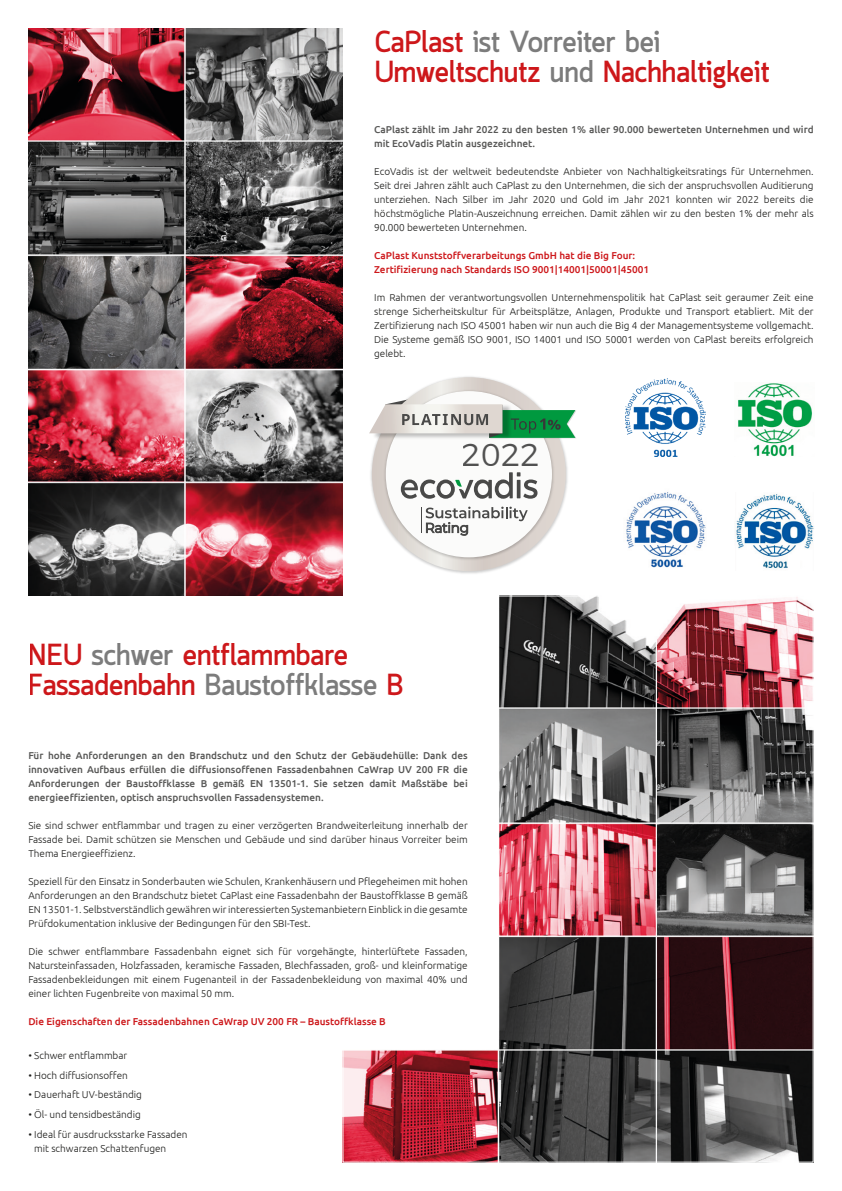
<style>
.page{position:relative;width:842px;height:1191px;background:#fff}
.page>*{position:absolute;margin:0;border:0;box-sizing:border-box;transform-origin:0 0}
.t1{font:300 31.6px "Montserrat";color:#515151}
.t2{font:700 30px/30px "Quark";color:#cd171a}
.t3{font:300 10px/14px "Ubuntu";color:#1d1d1b;text-align:justify}
.t4{font:500 10px/14px "Ubuntu";color:#575756;text-align:justify}
.t5{font:500 10px/14px "Ubuntu";color:#cd171a}
.s1{color:#7c7c7c}
</style>
<div class="page">
<img style="left:344px;top:597px;width:468px;height:563px">
<img style="left:626px;top:378px;width:79px;height:79px">
<img style="left:738px;top:383px;width:74px;height:74px">
<img style="left:736px;top:494px;width:78px;height:75px">
<img style="left:28px;top:28px;width:314px;height:567px">
<img style="left:370px;top:376px;width:200px;height:198px">
<svg style="left:372px;top:377px;width:194px;height:194px;background:#dbd4ce"></svg>
<img style="left:383px;top:388px;width:173px;height:173px">
<div style="left:386px;top:391px;width:166px;height:166px;background:#fbfbfa;border-radius:50%"></div>
<svg style="left:421px;top:506px;width:107px;height:29px"></svg>
<svg style="left:401px;top:472px;width:136px;height:27px"></svg>
<img style="left:371px;top:438px;width:142px;height:3px">
<svg style="left:369px;top:399px;width:207px;height:39px"></svg>
<img style="left:626px;top:492px;width:80px;height:76px">
<h2 class="t2" style="left:374px;top:30px;width:397px">CaPlast <span class="s1">ist Vorreiter bei<br></span>Umweltschutz <span class="s1">und</span> Nachhaltigkeit</h2>
<p class="t4" style="left:374px;top:122px;width:441px">CaPlast zählt im Jahr 2022 zu den besten 1% aller 90.000 bewerteten Unternehmen und wird mit EcoVadis Platin ausgezeichnet.</p>
<p class="t3" style="left:374px;top:164px;width:441px">EcoVadis ist der weltweit bedeutendste Anbieter von Nachhaltigkeitsratings für Unternehmen.<br>Seit drei Jahren zählt auch CaPlast zu den Unternehmen, die sich der anspruchsvollen Auditierung unterziehen. Nach Silber im Jahr 2020 und Gold im Jahr 2021 konnten wir 2022 bereits die höchstmögliche Platin-Auszeichnung erreichen. Damit zählen wir zu den besten 1% der mehr als 90.000 bewerteten Unternehmen.</p>
<p class="t5" style="left:374px;top:248px;width:276px">CaPlast Kunststoffverarbeitungs GmbH hat die Big Four:<br>Zertifizierung nach Standards ISO 9001|14001|50001|45001</p>
<p class="t3" style="left:374px;top:290px;width:441px">Im Rahmen der verantwortungsvollen Unternehmenspolitik hat CaPlast seit geraumer Zeit eine strenge Sicherheitskultur für Arbeitsplätze, Anlagen, Produkte und Transport etabliert. Mit der Zertifizierung nach ISO 45001 haben wir nun auch die Big 4 der Managementsysteme vollgemacht.<br>Die Systeme gemäß ISO 9001, ISO 14001 und ISO 50001 werden von CaPlast bereits erfolgreich gelebt.</p>
<h1 class="t1" style="left:462px;top:430px;width:80px">2022</h1>
<h2 class="t2" style="left:29px;top:642px;width:376px">NEU <span class="s1">schwer</span> entflammbare<br>Fassadenbahn <span class="s1">Baustoffklasse</span> B</h2>
<p class="t4" style="left:28px;top:748px;width:441px">Für hohe Anforderungen an den Brandschutz und den Schutz der Gebäudehülle: Dank des innovativen Aufbaus erfüllen die diffusionsoffenen Fassadenbahnen CaWrap UV 200 FR die Anforderungen der Baustoffklasse B gemäß EN 13501-1. Sie setzen damit Maßstäbe bei energieeffizienten, optisch anspruchsvollen Fassadensystemen.</p>
<p class="t3" style="left:28px;top:818px;width:441px">Sie sind schwer entflammbar und tragen zu einer verzögerten Brandweiterleitung innerhalb der Fassade bei. Damit schützen sie Menschen und Gebäude und sind darüber hinaus Vorreiter beim Thema Energieeffizienz.</p>
<p class="t3" style="left:28px;top:874px;width:441px">Speziell für den Einsatz in Sonderbauten wie Schulen, Krankenhäusern und Pflegeheimen mit hohen Anforderungen an den Brandschutz bietet CaPlast eine Fassadenbahn der Baustoffklasse B gemäß EN 13501-1. Selbstverständlich gewähren wir interessierten Systemanbietern Einblick in die gesamte Prüfdokumentation inklusive der Bedingungen für den SBI-Test.</p>
<p class="t3" style="left:28px;top:944px;width:441px">Die schwer entflammbare Fassadenbahn eignet sich für vorgehängte, hinterlüftete Fassaden, Natursteinfassaden, Holzfassaden, keramische Fassaden, Blechfassaden, groß- und kleinformatige Fassadenbekleidungen mit einem Fugenanteil in der Fassadenbekleidung von maximal 40% und einer lichten Fugenbreite von maximal 50 mm.</p>
<p class="t5" style="left:28px;top:1014px;width:359px">Die Eigenschaften der Fassadenbahnen CaWrap UV 200 FR – Baustoffklasse B</p>
<p class="t3" style="left:28px;top:1048px;width:100px">• Schwer entflammbar</p>
<p class="t3" style="left:28px;top:1067px;width:101px">• Hoch diffusionsoffen</p>
<p class="t3" style="left:28px;top:1087px;width:115px">• Dauerhaft UV-beständig</p>
<p class="t3" style="left:28px;top:1107px;width:114px">• Öl- und tensidbeständig</p>
<p class="t3" style="left:34px;top:1126px;width:155px;text-indent:-6px">• Ideal für ausdrucksstarke Fassaden mit schwarzen Schattenfugen</p>
</div>
